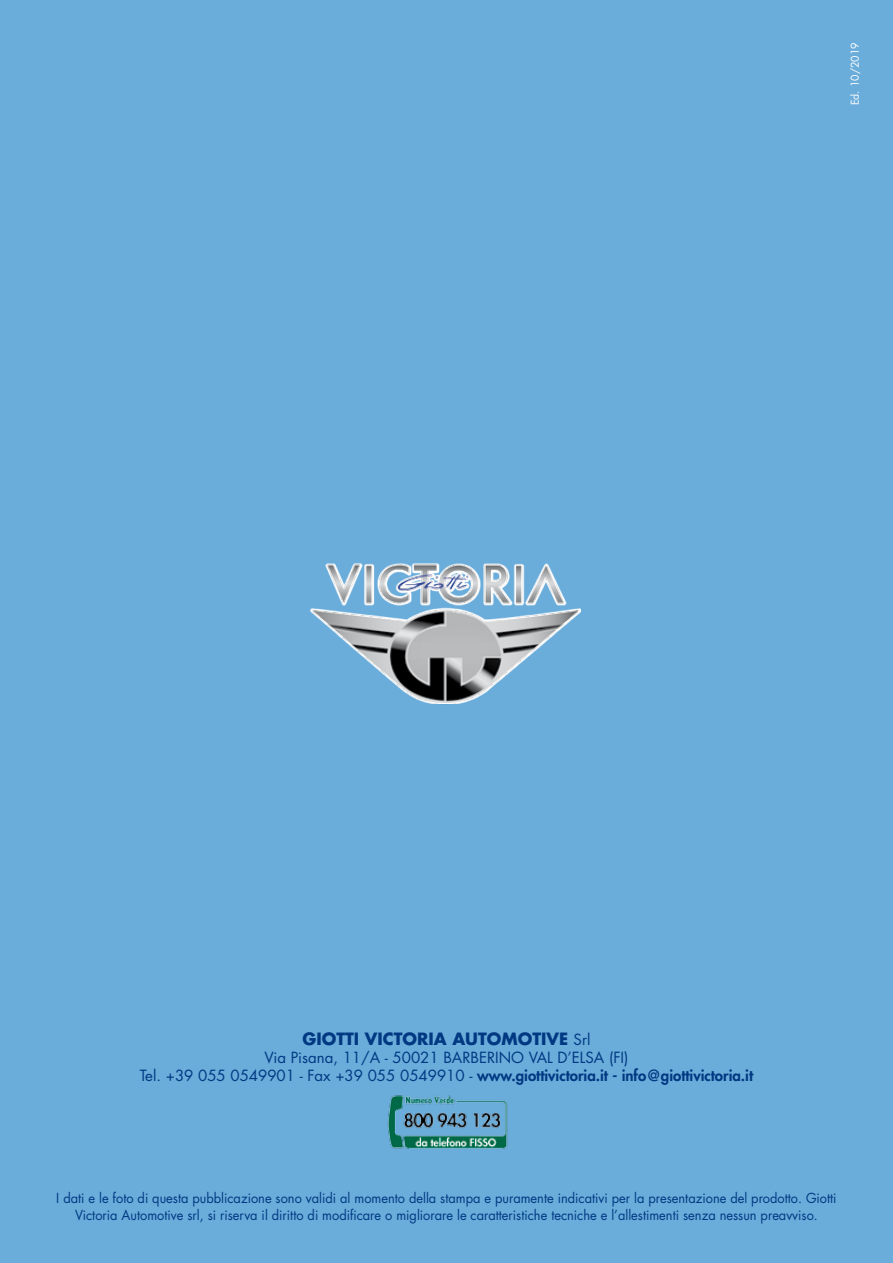
<style>
.page{position:relative;width:893px;height:1263px;background:#6aacda}
.page>*{position:absolute;margin:0;border:0;box-sizing:border-box;transform-origin:0 0}
.t1{font:700 16.5px "Futura";color:#003882}
.t2{font:15px/18px "Futura";color:#003882;text-align:center}
.t3{font:13.5px/16.2px "Futura";color:#003882;text-align:center;scale:.95 1}
.t4{font:10.5px "Futura";color:#fff}
.s1{font-weight:400;font-size:15px}
.s2{font-weight:800}
</style>
<div class="page">
<img style="left:387px;top:1095px;width:121px;height:54px">
<img style="left:310px;top:563px;width:271px;height:141px">
<p class="t4" style="left:848px;top:105px;width:64px;rotate:-90deg">Ed. 10/2019</p>
<p class="t1" style="left:302px;top:1028px;width:289px">GIOTTI VICTORIA AUTOMOTIVE <span class="s1">Srl</span></p>
<p class="t2" style="left:140px;top:1048px;width:615px">Via Pisana, 11/A - 50021 BARBERINO VAL D’ELSA (FI)<br>Tel. +39 055 0549901 - Fax +39 055 0549910 - <span class="s2">www.giottivictoria.it - info@giottivictoria.it</span></p>
<p class="t3" style="left:56px;top:1190px;width:823px">I dati e le foto di questa pubblicazione sono validi al momento della stampa e puramente indicativi per la presentazione del prodotto. Giotti<br>Victoria Automotive srl, si riserva il diritto di modificare o migliorare le caratteristiche tecniche e l’allestimenti senza nessun preavviso.</p>
</div>
